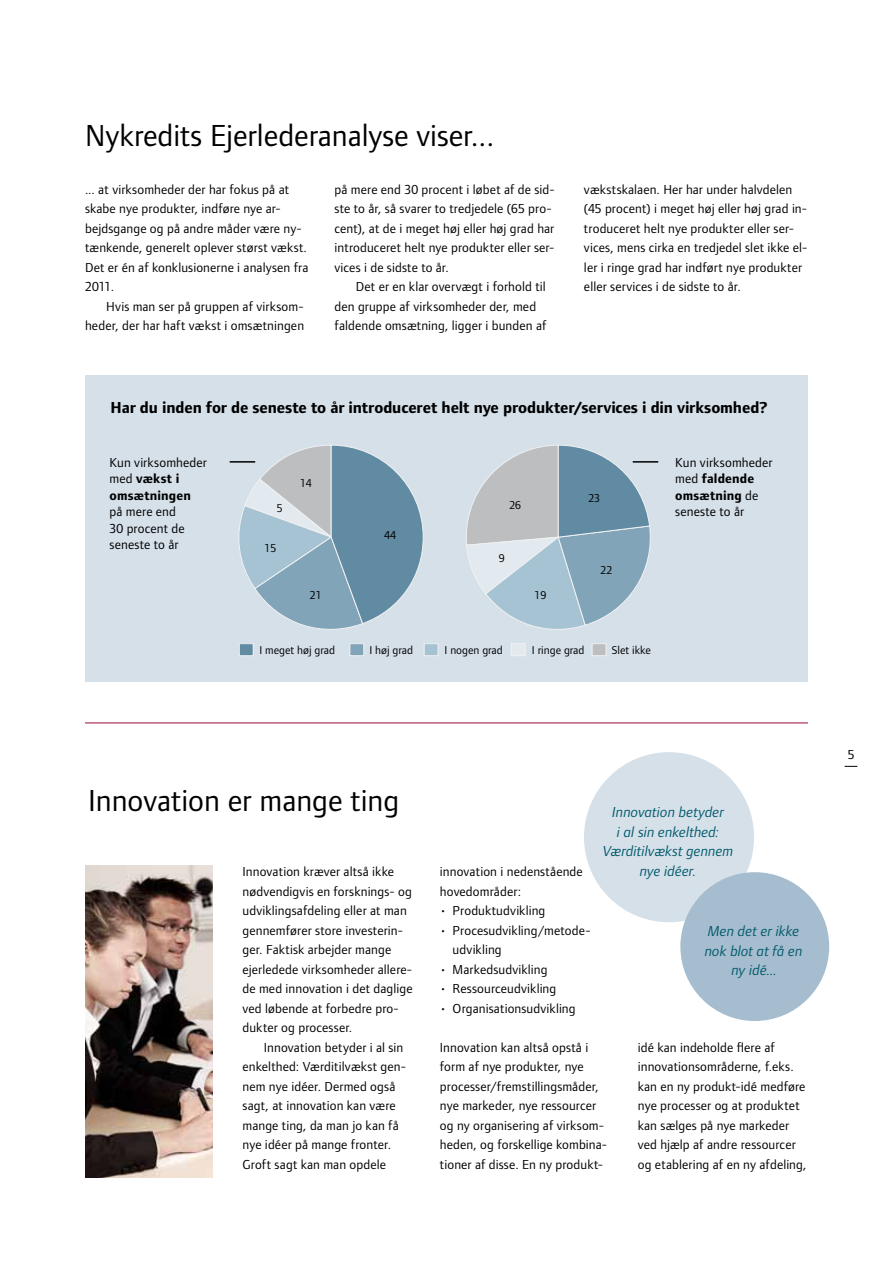
<style>
.page{position:relative;width:893px;height:1263px;background:#fff}
.page>*{position:absolute;margin:0;border:0;box-sizing:border-box;transform-origin:0 0}
.t1{font:31.5px "Foundry Form Sans";color:#000}
.t2{font:700 16.5px "Foundry Form Sans";letter-spacing:-.005em;color:#000}
.t3{font:italic 15px/19.5px "Foundry Form Sans";color:#00596c;text-align:center}
.t4{font:13.5px/19.5px "Foundry Form Sans";letter-spacing:.01em;color:#000}
.t5{font:11.7px "Foundry Form Sans";color:#000}
.s1{font-weight:700}
</style>
<div class="page">
<svg style="left:845px;top:766px;width:12px;height:1px"></svg>
<div style="left:85px;top:375px;width:723px;height:306px;background:#d5e0e9"></div>
<hr style="left:85px;top:722px;width:723px;height:1px;background:#9a0a33">
<div style="left:584px;top:752px;width:170px;height:170px;background:#d5e0e9;border-radius:50%"></div>
<div style="left:680px;top:872px;width:149px;height:149px;background:#a5bdce;border-radius:50%"></div>
<img style="left:85px;top:865px;width:128px;height:312px">
<div style="left:239px;top:644px;width:14px;height:12px;background:#608ba3"></div>
<div style="left:239px;top:643px;width:15px;height:13px;border:1px solid #f1f1f2"></div>
<div style="left:350px;top:644px;width:14px;height:12px;background:#81a4b9"></div>
<div style="left:349px;top:643px;width:15px;height:13px;border:1px solid #f1f1f2"></div>
<div style="left:424px;top:644px;width:14px;height:12px;background:#a5c3d2"></div>
<div style="left:424px;top:643px;width:15px;height:13px;border:1px solid #f1f1f2"></div>
<div style="left:511px;top:644px;width:14px;height:12px;background:#e2e9ef"></div>
<div style="left:511px;top:643px;width:15px;height:13px;border:1px solid #f1f1f2"></div>
<div style="left:592px;top:644px;width:14px;height:12px;background:#bcbec0"></div>
<div style="left:592px;top:643px;width:14px;height:13px;border:1px solid #f1f1f2"></div>
<svg style="left:238px;top:444px;width:186px;height:186px"></svg>
<svg style="left:466px;top:444px;width:185px;height:186px"></svg>
<hr style="left:230px;top:461px;width:25px;height:2px;background:#000">
<hr style="left:633px;top:461px;width:25px;height:2px;background:#000">
<h1 class="t1" style="left:85px;top:118px;width:411px">Nykredits Ejerlederanalyse viser...</h1>
<p class="t4" style="left:85px;top:179px;width:225px">... at virksomheder der har fokus på at skabe nye produkter, indføre nye ar&shy;bejdsgange og på andre måder være ny&shy;tænkende, generelt oplever størst vækst.<br>Det er én af konklusionerne i analysen fra 2011.</p>
<p class="t4" style="left:85px;top:296px;width:221px;text-align:right">Hvis man ser på gruppen af virksom&shy;heder, der har haft vækst i omsætningen</p>
<p class="t4" style="left:334px;top:179px;width:222px">på mere end 30 procent i løbet af de sid&shy;ste to år, så svarer to tredjedele (65 pro&shy;cent), at de i meget høj eller høj grad har introduceret helt nye produkter eller ser&shy;vices i de sidste to år.</p>
<p class="t4" style="left:334px;top:277px;width:214px;text-indent:21px">Det er en klar overvægt i forhold til den gruppe af virksomheder der, med faldende omsætning, ligger i bunden af</p>
<p class="t4" style="left:584px;top:179px;width:225px">vækstskalaen. Her har under halvdelen (45 procent) i meget høj eller høj grad in&shy;troduceret helt nye produkter eller ser&shy;vices, mens cirka en tredjedel slet ikke el&shy;ler i ringe grad har indført nye produkter eller services i de sidste to år.</p>
<p class="t2" style="left:111px;top:399px;width:659px">Har du inden for de seneste to år introduceret helt nye produkter/services i din virksomhed?</p>
<p class="t4" style="left:110px;top:454px;width:99px;line-height:16.5px">Kun virksomheder med <span class="s1">vækst i omsætningen</span></p>
<p class="t4" style="left:110px;top:503px;width:77px;line-height:16.5px">på mere end<br>30 procent de seneste to år</p>
<p class="t5" style="left:277px;top:502px;width:7px">5</p>
<p class="t5" style="left:265px;top:542px;width:13px">15</p>
<p class="t5" style="left:300px;top:477px;width:13px">14</p>
<p class="t5" style="left:310px;top:589px;width:13px">21</p>
<p class="t5" style="left:384px;top:528px;width:13px">44</p>
<p class="t5" style="left:509px;top:499px;width:13px">26</p>
<p class="t5" style="left:499px;top:552px;width:7px">9</p>
<p class="t5" style="left:535px;top:589px;width:13px">19</p>
<p class="t5" style="left:588px;top:492px;width:13px">23</p>
<p class="t5" style="left:600px;top:563px;width:13px">22</p>
<p class="t5" style="left:259px;top:643px;width:77px">I meget høj grad</p>
<p class="t5" style="left:369px;top:643px;width:45px">I høj grad</p>
<p class="t5" style="left:444px;top:643px;width:60px">I nogen grad</p>
<p class="t5" style="left:532px;top:643px;width:54px">I ringe grad</p>
<p class="t5" style="left:612px;top:643px;width:41px">Slet ikke</p>
<p class="t4" style="left:675px;top:454px;width:99px;line-height:16.5px">Kun virksomheder med <span class="s1">faldende omsætning</span> de seneste to år</p>
<h1 class="t1" style="left:88px;top:782px;width:313px">Innovation er mange ting</h1>
<p class="t4" style="left:243px;top:862px;width:172px">Innovation kræver altså ikke nødvendigvis en forsknings- og udviklingsafdeling eller at man gennemfører store investerin&shy;ger. Faktisk arbejder mange ejerledede virksomheder allere&shy;de med innovation i det daglige ved løbende at forbedre pro&shy;dukter og processer.</p>
<p class="t4" style="left:243px;top:1037px;width:165px;text-indent:21px">Innovation betyder i al sin enkelthed: Værditilvækst gen&shy;nem nye idéer. Dermed også sagt, at innovation kan være mange ting, da man jo kan få nye idéer på mange fronter.<br>Groft sagt kan man opdele</p>
<p class="t3" style="left:603px;top:802px;width:132px">Innovation betyder<br>i al sin enkelthed:<br>Værditilvækst gennem nye idéer.</p>
<p class="t4" style="left:440px;top:862px;width:144px">innovation i nedenstående hovedområder:</p>
<p class="t4" style="left:440px;top:901px;width:107px">• Produktudvikling</p>
<p class="t4" style="left:453px;top:920px;width:139px;text-indent:-13px">• Procesudvikling/metode&shy;udvikling</p>
<p class="t4" style="left:440px;top:959px;width:109px">• Markedsudvikling</p>
<p class="t4" style="left:440px;top:979px;width:118px">• Ressourceudvikling</p>
<p class="t4" style="left:440px;top:998px;width:137px">• Organisationsudvikling</p>
<p class="t4" style="left:440px;top:1037px;width:169px">Innovation kan altså opstå i form af nye produkter, nye processer/fremstillingsmåder, nye markeder, nye ressourcer og ny organisering af virksom&shy;heden, og forskellige kombina&shy;tioner af disse. En ny produkt-</p>
<p class="t3" style="left:705px;top:921px;width:99px">Men det er ikke nok blot at få en ny idé...</p>
<p class="t4" style="left:638px;top:1037px;width:170px">idé kan indeholde flere af innovationsområderne, f.eks. kan en ny produkt-idé medføre nye processer og at produktet kan sælges på nye markeder ved hjælp af andre ressourcer og etablering af en ny afdeling,</p>
<p class="t4" style="left:848px;top:745px;width:8px">5</p>
</div>
